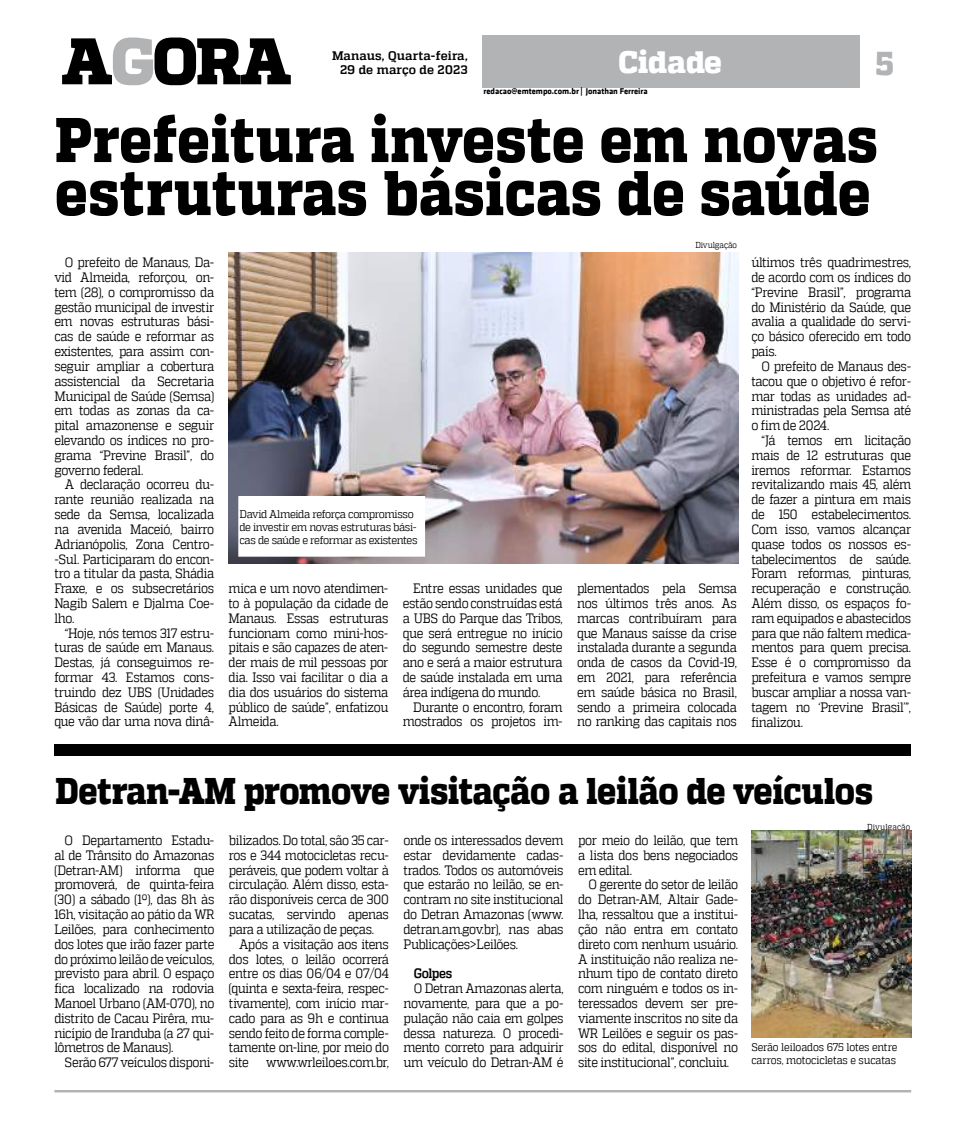
<style>
.page{position:relative;width:957px;height:1134px;background:#fff}
.page>*{position:absolute;margin:0;border:0;box-sizing:border-box;transform-origin:0 0}
.t1{font:800 63px/53.1px "MW Quadon";letter-spacing:.005em;color:#000;scale:.88 1}
.t2{font:800 37px "MW Quadon";letter-spacing:-.015em;color:#000;scale:.88 1}
.t3{font:800 33px "MW Quadon";color:#b1b3b5;scale:.93 1}
.t4{font:800 30.88px "MW Quadon";color:#fff}
.t5{font:13.62px/14.9px "MW Quadon";letter-spacing:-.035em;color:#000;text-align:justify;scale:.88 1}
.t6{font:700 13.62px "MW Quadon";letter-spacing:-.03em;color:#000;scale:.88 1}
.t7{font:700 12.38px/14.9px "MW Quadon";letter-spacing:.01em;color:#000;text-align:right}
.t8{font:11.12px/13.4px "MW Quadon";letter-spacing:-.03em;color:#000;scale:.93 1}
.t9{font:11.12px/13.4px "MW Quadon";letter-spacing:-.03em;color:#000;scale:.9 1}
.t10{font:700 8.62px "MW Klavika Bd";color:#000}
.t11{font:8.62px "MW Quadon";color:#000;scale:.88 1}
</style>
<div class="page">
<div style="left:482px;top:35px;width:377px;height:53px;background:#b1b3b5"></div>
<svg style="left:62px;top:38px;width:229px;height:47px"></svg>
<hr style="left:54px;top:1090px;width:857px;height:2px;background:#b1b3b5">
<div style="left:54px;top:745px;width:857px;height:11px;background:#000"></div>
<img style="left:229px;top:252px;width:509px;height:311px">
<div style="left:239px;top:497px;width:185px;height:59px;background:#fff"></div>
<div style="left:238px;top:496px;width:187px;height:61px;border:1px solid #fff"></div>
<img style="left:751px;top:830px;width:160px;height:207px">
<p class="t7" style="left:332px;top:48px;width:137px">Manaus, Quarta-feira,<br>29 de março de 2023</p>
<h3 class="t4" style="left:618px;top:44px;width:105px">Cidade</h3>
<h3 class="t3" style="left:876px;top:44px;width:21px">5</h3>
<p class="t10" style="left:483px;top:85px;width:165px">redacao@emtempo.com.br | Jonathan Ferreira</p>
<h1 class="t1" style="left:55px;top:115px;width:936px">Prefeitura investe em novas estruturas básicas de saúde</h1>
<p class="t5" style="left:54px;top:255px;width:183px;text-indent:10px">O prefeito de Manaus, Da&shy;vid Almeida, reforçou, on&shy;tem (28), o compromisso da gestão municipal de investir em novas estruturas bási&shy;cas de saúde e reformar as existentes, para assim con&shy;seguir ampliar a cobertura assistencial da Secretaria Municipal de Saúde (Semsa) em todas as zonas da ca&shy;pital amazonense e seguir elevando os índices no pro&shy;grama “Previne Brasil”, do governo federal.</p>
<p class="t5" style="left:54px;top:477px;width:183px;text-indent:10px">A declaração ocorreu du&shy;rante reunião realizada na sede da Semsa, localizada na avenida Maceió, bairro Adrianópolis, Zona Centro--Sul. Participaram do encon&shy;tro a titular da pasta, Shádia Fraxe, e os subsecretários Nagib Salem e Djalma Coe&shy;lho.</p>
<p class="t5" style="left:54px;top:625px;width:183px;text-indent:10px">“Hoje, nós temos 317 estru&shy;turas de saúde em Manaus.<br>Destas, já conseguimos re&shy;formar 43. Estamos cons&shy;truindo dez UBS (Unidades Básicas de Saúde) porte 4, que vão dar uma nova dinâ-</p>
<p class="t8" style="left:239px;top:507px;width:193px">David Almeida reforça compromisso de investir em novas estruturas bási&shy;cas de saúde e reformar as existentes</p>
<p class="t5" style="left:229px;top:581px;width:183px">mica e um novo atendimen&shy;to à população da cidade de Manaus. Essas estruturas funcionam como mini-hos&shy;pitais e são capazes de aten&shy;der mais de mil pessoas por dia. Isso vai facilitar o dia a dia dos usuários do sistema público de saúde”, enfatizou Almeida.</p>
<p class="t5" style="left:403px;top:581px;width:183px;text-indent:10px">Entre essas unidades que estão sendo construídas está a UBS do Parque das Tribos, que será entregue no início do segundo semestre deste ano e será a maior estrutura de saúde instalada em uma área indígena do mundo.</p>
<p class="t5" style="left:403px;top:699px;width:183px;text-align:right">Durante o encontro, foram mostrados os projetos im-</p>
<p class="t11" style="left:695px;top:240px;width:49px">Divulgação</p>
<p class="t5" style="left:577px;top:581px;width:183px">plementados pela Semsa nos últimos três anos. As marcas contribuíram para que Manaus saísse da crise instalada durante a segunda onda de casos da Covid-19, em 2021, para referência em saúde básica no Brasil, sendo a primeira colocada no ranking das capitais nos</p>
<p class="t5" style="left:751px;top:255px;width:183px">últimos três quadrimestres, de acordo com os índices do “Previne Brasil”, programa do Ministério da Saúde, que avalia a qualidade do servi&shy;ço básico oferecido em todo país.</p>
<p class="t5" style="left:751px;top:359px;width:183px;text-indent:10px">O prefeito de Manaus des&shy;tacou que o objetivo é refor&shy;mar todas as unidades ad&shy;ministradas pela Semsa até o fim de 2024.</p>
<p class="t5" style="left:751px;top:433px;width:183px;text-indent:10px">“Já temos em licitação mais de 12 estruturas que iremos reformar. Estamos revitalizando mais 45, além de fazer a pintura em mais de 150 estabelecimentos.<br>Com isso, vamos alcançar quase todos os nossos es&shy;tabelecimentos de saúde.<br>Foram reformas, pinturas, recuperação e construção.<br>Além disso, os espaços fo&shy;ram equipados e abastecidos para que não faltem medica&shy;mentos para quem precisa.<br>Esse é o compromisso da prefeitura e vamos sempre buscar ampliar a nossa van&shy;tagem no ‘Previne Brasil’”, finalizou.</p>
<h2 class="t2" style="left:55px;top:769px;width:930px">Detran-AM promove visitação a leilão de veículos</h2>
<p class="t5" style="left:54px;top:833px;width:183px;text-indent:10px">O Departamento Estadu&shy;al de Trânsito do Amazonas (Detran-AM) informa que promoverá, de quinta-feira (30) a sábado (1º), das 8h às 16h, visitação ao pátio da WR Leilões, para conhecimento dos lotes que irão fazer parte do próximo leilão de veículos, previsto para abril. O espaço fica localizado na rodovia Manoel Urbano (AM-070), no distrito de Cacau Pirêra, mu&shy;nicípio de Iranduba (a 27 qui&shy;lômetros de Manaus).</p>
<p class="t5" style="left:65px;top:1055px;width:172px">Serão 677 veículos disponi-</p>
<p class="t5" style="left:229px;top:833px;width:183px">bilizados. Do total, são 35 car&shy;ros e 344 motocicletas recu&shy;peráveis, que podem voltar à circulação. Além disso, esta&shy;rão disponíveis cerca de 300 sucatas, servindo apenas para a utilização de peças.</p>
<p class="t5" style="left:229px;top:936px;width:183px;text-indent:10px">Após a visitação aos itens dos lotes, o leilão ocorrerá entre os dias 06/04 e 07/04 (quinta e sexta-feira, respec&shy;tivamente), com início mar&shy;cado para as 9h e continua sendo feito de forma comple&shy;tamente on-line, por meio do site</p>
<p class="t5" style="left:266px;top:1055px;width:141px">www.wrleiloes.com.br,</p>
<p class="t5" style="left:403px;top:833px;width:183px">onde os interessados devem estar devidamente cadas&shy;trados. Todos os automóveis que estarão no leilão, se en&shy;contram no site institucional do Detran Amazonas (www. detran.am.gov.br), nas abas Publicações&gt;Leilões.</p>
<p class="t6" style="left:414px;top:966px;width:45px">Golpes</p>
<p class="t5" style="left:403px;top:981px;width:183px;text-indent:10px">O Detran Amazonas alerta, novamente, para que a po&shy;pulação não caia em golpes dessa natureza. O procedi&shy;mento correto para adquirir um veículo do Detran-AM é</p>
<p class="t5" style="left:578px;top:833px;width:183px">por meio do leilão, que tem a lista dos bens negociados em edital.</p>
<p class="t5" style="left:578px;top:877px;width:183px;text-indent:10px">O gerente do setor de leilão do Detran-AM, Altair Gade&shy;lha, ressaltou que a institui&shy;ção não entra em contato direto com nenhum usuário.<br>A instituição não realiza ne&shy;nhum tipo de contato direto com ninguém e todos os in&shy;teressados devem ser pre&shy;viamente inscritos no site da WR Leilões e seguir os pas&shy;sos do edital, disponível no site institucional”, concluiu.</p>
<p class="t11" style="left:867px;top:822px;width:51px">Divulgação</p>
<p class="t9" style="left:751px;top:1040px;width:164px">Serão leiloados 675 lotes entre carros, motocicletas e sucatas</p>
</div>
